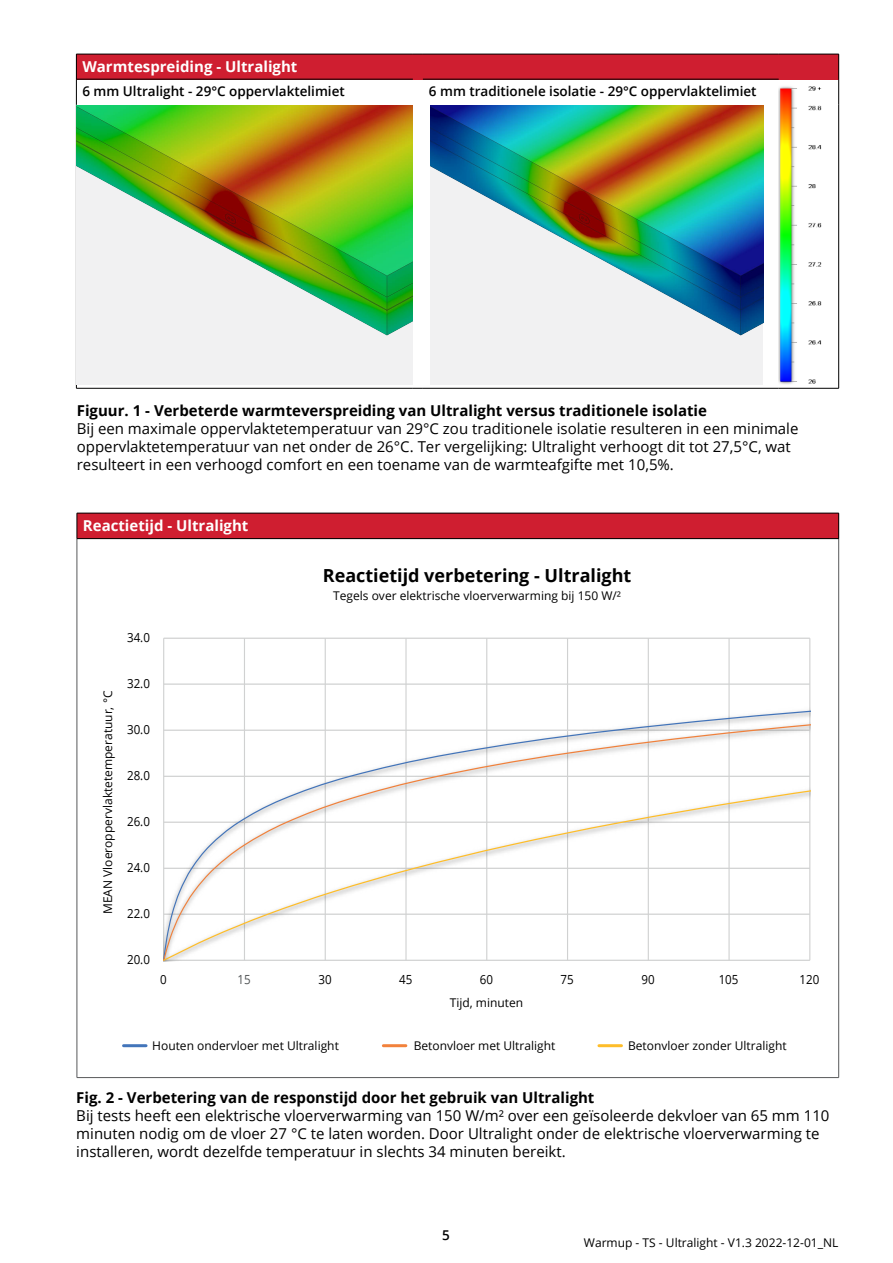
<style>
.page{position:relative;width:893px;height:1263px;background:#fff}
.page>*{position:absolute;margin:0;border:0;box-sizing:border-box;transform-origin:0 0}
.t1{font:700 18px "Open Sans";color:#000}
.t2{font:15px/18px "Open Sans";color:#000}
.t3{font:700 15px "Open Sans";color:#000}
.t4{font:700 15px "Open Sans";color:#fff}
.t5{font:600 13.5px "Open Sans";color:#000}
.t6{font:12.6px "Open Sans";color:#000;scale:.92 1}
.t7{font:12.6px "Open Sans";color:#515455;scale:.92 1}
.t8{font:12px "Open Sans";color:#000}
</style>
<div class="page">
<div style="left:77px;top:513px;width:762px;height:26px;background:#cf1e30"></div>
<hr style="left:77px;top:539px;width:1px;height:538px;background:#58595b">
<hr style="left:838px;top:539px;width:1px;height:538px;background:#58595b">
<hr style="left:77px;top:1077px;width:762px;height:1px;background:#58595b">
<hr style="left:77px;top:513px;width:762px;height:1px;background:#000">
<svg style="left:77px;top:513px;width:1px;height:25px"></svg>
<svg style="left:838px;top:513px;width:1px;height:25px"></svg>
<hr style="left:77px;top:538px;width:762px;height:1px;background:#000">
<div style="left:76px;top:54px;width:763px;height:25px;background:#cf1e30"></div>
<hr style="left:76px;top:79px;width:337px;height:1px;background:#000">
<hr style="left:423px;top:79px;width:356px;height:1px;background:#000">
<hr style="left:76px;top:54px;width:337px;height:1px;background:#000">
<hr style="left:423px;top:54px;width:356px;height:1px;background:#000">
<hr style="left:779px;top:54px;width:60px;height:1px;background:#000">
<svg style="left:76px;top:54px;width:1px;height:50px"></svg>
<svg style="left:838px;top:54px;width:1px;height:50px"></svg>
<hr style="left:76px;top:104px;width:1px;height:284px;background:#000">
<hr style="left:838px;top:104px;width:1px;height:284px;background:#000">
<hr style="left:76px;top:388px;width:337px;height:1px;background:#000">
<hr style="left:423px;top:388px;width:356px;height:1px;background:#000">
<hr style="left:779px;top:388px;width:60px;height:1px;background:#000">
<div style="left:77px;top:105px;width:336px;height:280px;background:#f1f1f2"></div>
<img style="left:77px;top:105px;width:336px;height:231px">
<div style="left:430px;top:105px;width:333px;height:280px;background:#f1f1f2"></div>
<img style="left:430px;top:105px;width:333px;height:231px">
<img style="left:779px;top:86px;width:43px;height:298px">
<hr style="left:163px;top:638px;width:1px;height:322px;background:#d0d1d1">
<svg style="left:164px;top:638px;width:647px;height:323px"></svg>
<hr style="left:124px;top:1044px;width:22px;height:3px;background:#4375ba">
<hr style="left:383px;top:1044px;width:23px;height:3px;background:#f2823c">
<hr style="left:599px;top:1044px;width:22px;height:3px;background:#febd2a">
<p class="t4" style="left:82px;top:56px;width:216px">Warmtespreiding - Ultralight</p>
<p class="t5" style="left:82px;top:81px;width:264px">6 mm Ultralight - 29°C oppervlaktelimiet</p>
<p class="t5" style="left:429px;top:81px;width:329px">6 mm traditionele isolatie - 29°C oppervlaktelimiet</p>
<p class="t3" style="left:77px;top:400px;width:632px">Figuur. 1 - Verbeterde warmteverspreiding van Ultralight versus traditionele isolatie</p>
<p class="t2" style="left:77px;top:419px;width:723px">Bij een maximale oppervlaktetemperatuur van 29°C zou traditionele isolatie resulteren in een minimale oppervlaktetemperatuur van net onder de 26°C. Ter vergelijking: Ultralight verhoogt dit tot 27,5°C, wat resulteert in een verhoogd comfort en een toename van de warmteafgifte met 10,5%.</p>
<p class="t4" style="left:83px;top:514px;width:167px">Reactietijd - Ultralight</p>
<p class="t6" style="left:127px;top:629px;width:26px">34.0</p>
<p class="t8" style="left:100px;top:914px;width:225px;rotate:-90deg">MEAN Vloeroppervlaktetemperatuur, °C</p>
<p class="t6" style="left:127px;top:675px;width:26px">32.0</p>
<p class="t6" style="left:127px;top:721px;width:26px">30.0</p>
<p class="t6" style="left:127px;top:767px;width:26px">28.0</p>
<p class="t6" style="left:127px;top:813px;width:26px">26.0</p>
<p class="t6" style="left:127px;top:859px;width:26px">24.0</p>
<p class="t6" style="left:127px;top:905px;width:26px">22.0</p>
<p class="t6" style="left:127px;top:951px;width:26px">20.0</p>
<p class="t1" style="left:323px;top:563px;width:310px">Reactietijd verbetering - Ultralight</p>
<p class="t8" style="left:333px;top:587px;width:289px">Tegels over elektrische vloerverwarming bij 150 W/²</p>
<p class="t6" style="left:160px;top:970px;width:9px">0</p>
<p class="t7" style="left:238px;top:970px;width:16px">15</p>
<p class="t6" style="left:318px;top:970px;width:16px">30</p>
<p class="t6" style="left:399px;top:970px;width:16px">45</p>
<p class="t6" style="left:480px;top:970px;width:16px">60</p>
<p class="t6" style="left:561px;top:970px;width:16px">75</p>
<p class="t6" style="left:641px;top:970px;width:16px">90</p>
<p class="t6" style="left:719px;top:970px;width:23px">105</p>
<p class="t6" style="left:799px;top:970px;width:23px">120</p>
<p class="t8" style="left:450px;top:994px;width:75px">Tijd, minuten</p>
<p class="t8" style="left:152px;top:1037px;width:188px">Houten ondervloer met Ultralight</p>
<p class="t8" style="left:414px;top:1037px;width:143px">Betonvloer met Ultralight</p>
<p class="t8" style="left:628px;top:1037px;width:160px">Betonvloer zonder Ultralight</p>
<p class="t3" style="left:76px;top:1087px;width:520px">Fig. 2 - Verbetering van de responstijd door het gebruik van Ultralight</p>
<p class="t2" style="left:76px;top:1106px;width:755px">Bij tests heeft een elektrische vloerverwarming van 150 W/m² over een geïsoleerde dekvloer van 65 mm 110 minuten nodig om de vloer 27 °C te laten worden. Door Ultralight onder de elektrische vloerverwarming te installeren, wordt dezelfde temperatuur in slechts 34 minuten bereikt.</p>
<p class="t5" style="left:442px;top:1226px;width:9px">5</p>
<p class="t8" style="left:584px;top:1234px;width:256px">Warmup - TS - Ultralight - V1.3 2022-12-01_NL</p>
</div>
